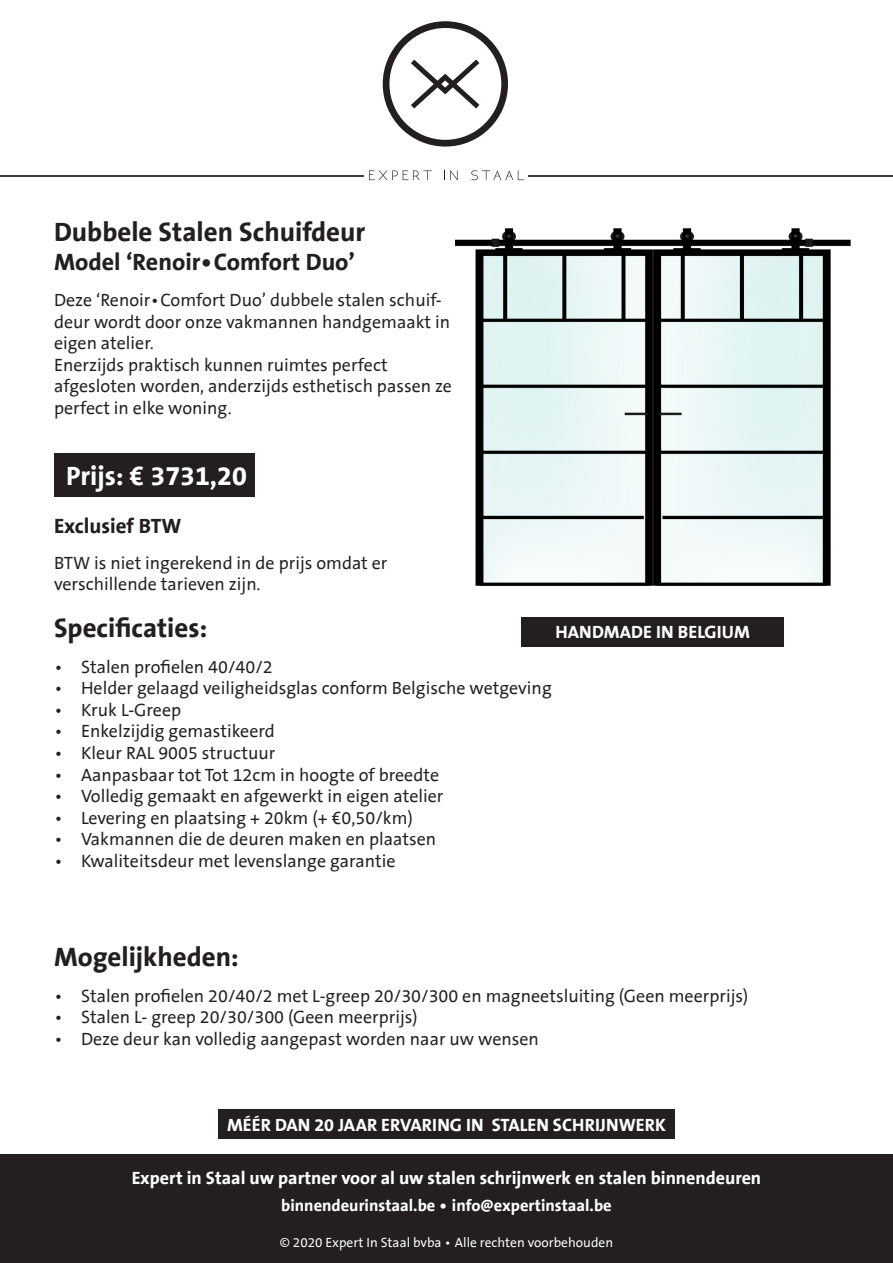
<style>
.page{position:relative;width:893px;height:1263px;background:#fff}
.page>*{position:absolute;margin:0;border:0;box-sizing:border-box;transform-origin:0 0}
.t1{font:700 27px "The Sans Office LF";color:#231f20}
.t2{font:700 27px "The Sans Office LF";color:#fff}
.t3{font:700 24px "The Sans Office LF";color:#231f20}
.t4{font:700 21px "The Sans Office LF";color:#231f20}
.t5{font:18px/21.6px "The Sans Office LF";color:#231f20}
.t6{font:700 18px "The Sans Office LF";color:#fff}
.t7{font:700 16.5px "The Sans Office LF";color:#fff}
.t8{font:13.5px "The Sans Office LF";color:#fff}
</style>
<div class="page">
<div style="left:0;top:1154px;width:893px;height:109px;background:#231f20"></div>
<hr style="left:0;top:175px;width:893px;height:2px;background:#3e3e3f">
<div style="left:365px;top:166px;width:163px;height:21px;background:#fff"></div>
<div style="left:383px;top:21px;width:125px;height:126px;background:#231f20;border-radius:50%"></div>
<div style="left:389px;top:28px;width:112px;height:112px;background:#fff;border-radius:50%"></div>
<svg style="left:411px;top:60px;width:68px;height:48px"></svg>
<svg style="left:369px;top:170px;width:63px;height:10px"></svg>
<svg style="left:444px;top:170px;width:14px;height:11px"></svg>
<svg style="left:471px;top:170px;width:53px;height:10px"></svg>
<img style="left:455px;top:228px;width:395px;height:358px">
<div style="left:521px;top:617px;width:263px;height:29px;background:#231f20"></div>
<div style="left:54px;top:453px;width:200px;height:43px;background:#231f20"></div>
<div style="left:218px;top:1109px;width:457px;height:30px;background:#231f20"></div>
<p class="t1" style="left:54px;top:216px;width:313px">Dubbele Stalen Schuifdeur</p>
<p class="t3" style="left:54px;top:248px;width:303px">Model ‘Renoir•Comfort Duo’</p>
<p class="t5" style="left:54px;top:290px;width:398px">Deze ‘Renoir•Comfort Duo’ dubbele stalen schuif&shy;deur wordt door onze vakmannen handgemaakt in eigen atelier.</p>
<p class="t5" style="left:54px;top:355px;width:335px">Enerzijds praktisch kunnen ruimtes perfect</p>
<p class="t5" style="left:54px;top:376px;width:400px">afgesloten worden, anderzijds esthetisch passen ze perfect in elke woning.</p>
<p class="t2" style="left:66px;top:460px;width:182px">Prijs: € 3731,20</p>
<p class="t4" style="left:54px;top:513px;width:129px">Exclusief BTW</p>
<p class="t5" style="left:54px;top:553px;width:335px">BTW is niet ingerekend in de prijs omdat er</p>
<p class="t5" style="left:54px;top:574px;width:208px">verschillende tarieven zijn.</p>
<p class="t1" style="left:54px;top:612px;width:155px">Specificaties:</p>
<p class="t5" style="left:54px;top:656px;width:220px">• Stalen profielen 40/40/2</p>
<p class="t5" style="left:54px;top:678px;width:499px">• Helder gelaagd veiligheidsglas conform Belgische wetgeving</p>
<p class="t5" style="left:54px;top:700px;width:129px">• Kruk L-Greep</p>
<p class="t5" style="left:54px;top:721px;width:222px">• Enkelzijdig gemastikeerd</p>
<p class="t5" style="left:54px;top:743px;width:223px">• Kleur RAL 9005 structuur</p>
<p class="t5" style="left:54px;top:764px;width:387px">• Aanpasbaar tot Tot 12cm in hoogte of breedte</p>
<p class="t5" style="left:54px;top:786px;width:391px">• Volledig gemaakt en afgewerkt in eigen atelier</p>
<p class="t5" style="left:54px;top:808px;width:360px">• Levering en plaatsing + 20km (+ €0,50/km)</p>
<p class="t5" style="left:54px;top:829px;width:384px">• Vakmannen die de deuren maken en plaatsen</p>
<p class="t5" style="left:54px;top:851px;width:343px">• Kwaliteitsdeur met levenslange garantie</p>
<p class="t6" style="left:556px;top:622px;width:196px">HANDMADE IN BELGIUM</p>
<p class="t1" style="left:54px;top:941px;width:186px">Mogelijkheden:</p>
<p class="t5" style="left:54px;top:986px;width:696px">• Stalen profielen 20/40/2 met L-greep 20/30/300 en magneetsluiting (Geen meerprijs)</p>
<p class="t5" style="left:54px;top:1007px;width:365px">• Stalen L- greep 20/30/300 (Geen meerprijs)</p>
<p class="t5" style="left:54px;top:1029px;width:486px">• Deze deur kan volledig aangepast worden naar uw wensen</p>
<p class="t6" style="left:227px;top:1114px;width:440px">MÉÉR DAN 20 JAAR ERVARING IN STALEN SCHRIJNWERK</p>
<p class="t6" style="left:132px;top:1167px;width:631px">Expert in Staal uw partner voor al uw stalen schrijnwerk en stalen binnendeuren</p>
<p class="t7" style="left:281px;top:1196px;width:332px">binnendeurinstaal.be • info@expertinstaal.be</p>
<p class="t8" style="left:280px;top:1234px;width:335px">© 2020 Expert In Staal bvba • Alle rechten voorbehouden</p>
</div>
